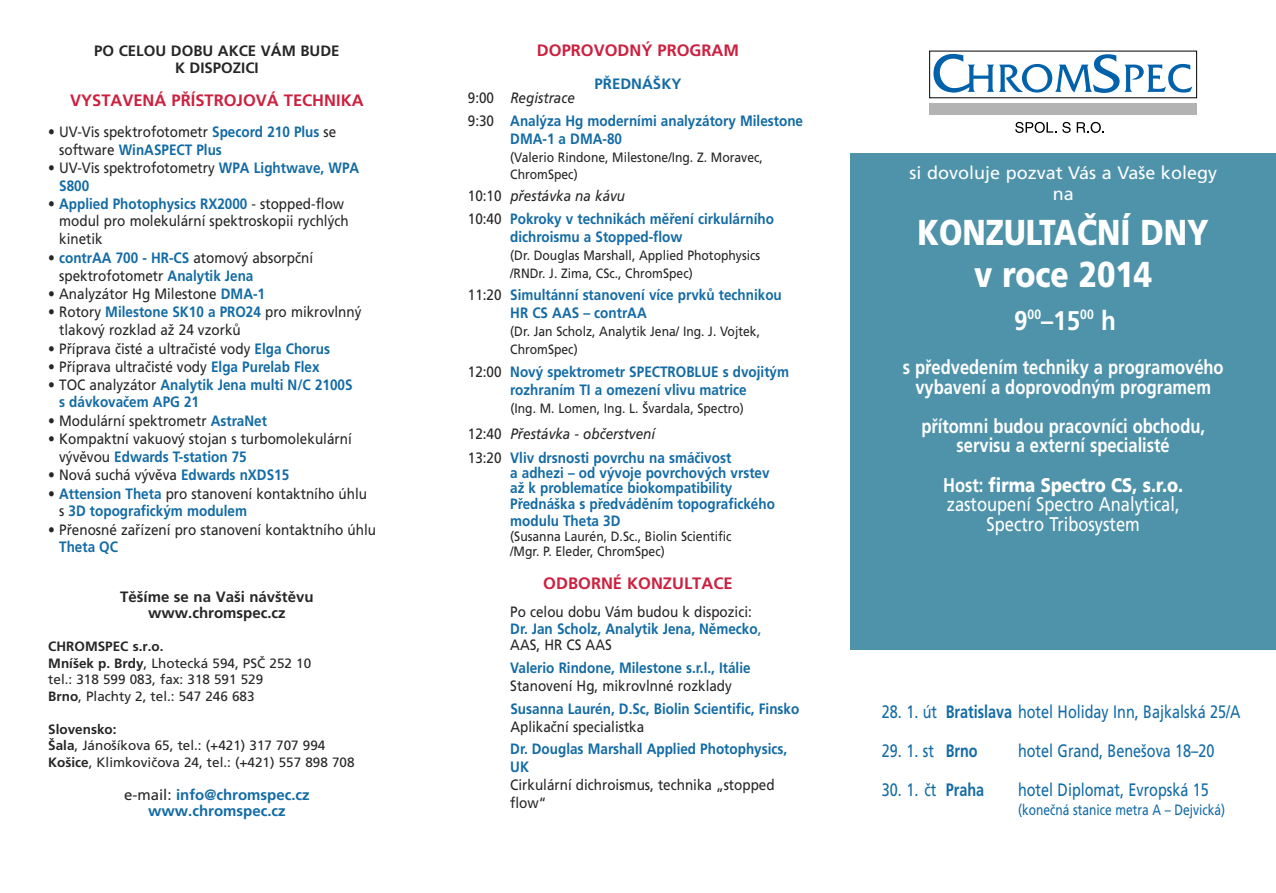
<style>
.page{position:relative;width:1276px;height:893px;background:#fff}
.page>*{position:absolute;margin:0;border:0;box-sizing:border-box;transform-origin:0 0}
.t1{font:900 36px/42.9px "Frutiger CE";color:#fff;text-align:center;scale:.83 1}
.t2{font:700 27px "Frutiger CE";color:#fff;scale:.9 1}
.t3{font:700 19.8px/19.5px "Frutiger CE";color:#fff;text-align:center;scale:.83 1}
.t4{font:19.8px/19.5px "Frutiger CE";color:#fff;text-align:center;scale:.83 1}
.t5{font:18px "Frutiger CE";color:#136ba5;scale:.8 1}
.t6{font:18px/21.6px "Frutiger CE";color:#fff;text-align:center}
.t7{font:700 16.5px "Frutiger CE";color:#cc203f}
.t8{font:15px/18px "Frutiger CE";color:#272627;scale:.9 1}
.t9{font:700 15px/18px "Frutiger CE";color:#136ba5;scale:.9 1}
.t10{font:700 15px/16.5px "Frutiger CE";color:#272627;text-align:center}
.t11{font:700 15px/16.5px "Frutiger CE";color:#136ba5;text-align:center}
.t12{font:15px "Frutiger CE";color:#136ba5;scale:.8 1}
.t13{font:13.5px/18px "Frutiger CE";color:#272627;scale:.9 1}
.t14{font:13.5px/16.5px "Frutiger CE";color:#272627}
.s1{font-weight:700;color:#136ba5}
.s2{font-weight:400;color:#272627}
.s3{font-weight:700}
.s4{font-weight:400;font-style:italic;color:#272627}
.s5{color:#136ba5}
.s6{font-weight:900}
</style>
<div class="page">
<div style="left:850px;top:153px;width:426px;height:496px;background:#4f93aa"></div>
<svg style="left:933px;top:54px;width:259px;height:39px"></svg>
<div style="left:929px;top:103px;width:268px;height:11px;background:#b3b3b3"></div>
<svg style="left:1015px;top:122px;width:41px;height:11px"></svg>
<svg style="left:1062px;top:122px;width:8px;height:11px"></svg>
<svg style="left:1076px;top:122px;width:28px;height:11px"></svg>
<p class="t10" style="left:94px;top:43px;width:247px">PO CELOU DOBU AKCE VÁM BUDE<br>K DISPOZICI</p>
<p class="t7" style="left:70px;top:90px;width:295px">VYSTAVENÁ P¤ÍSTROJOVÁ TECHNIKA</p>
<p class="t8" style="left:59px;top:123px;width:309px;text-indent:-11px">• UV-Vis spektrofotometr <span class="s1">Specord 210 Plus</span> se software <span class="s1">WinASPECT Plus</span></p>
<p class="t8" style="left:59px;top:159px;width:335px;text-indent:-11px">• UV-Vis spektrofotometry <span class="s1">WPA Lightwave, WPA<br>S800</span></p>
<p class="t8" style="left:59px;top:195px;width:323px;text-indent:-11px">• <span class="s1">Applied Photophysics RX2000</span> - stopped-flow modul pro molekulární spektroskopii rychlých kinetik</p>
<p class="t8" style="left:59px;top:249px;width:284px;line-height:17.4px;text-indent:-11px">• <span class="s1">contrAA 700 - HR-CS</span> atomový absorpční spektrofotometr <span class="s1">Analytik Jena</span></p>
<p class="t8" style="left:48px;top:285px;width:242px">• Analyzátor Hg Milestone <span class="s1">DMA-1</span></p>
<p class="t8" style="left:59px;top:304px;width:337px;line-height:17.4px;text-indent:-11px">• Rotory <span class="s1">Milestone SK10 a PRO24</span> pro mikrovlnný tlakový rozklad až 24 vzorků</p>
<p class="t8" style="left:48px;top:339px;width:314px">• Příprava čisté a ultračisté vody <span class="s1">Elga Chorus</span></p>
<p class="t8" style="left:48px;top:358px;width:303px">• Příprava ultračisté vody <span class="s1">Elga Purelab Flex</span></p>
<p class="t9" style="left:59px;top:377px;width:327px;line-height:17.4px;text-indent:-11px"><span class="s2">• TOC analyzátor</span> Analytik Jena multi N/C 2100S s dávkovačem APG 21</p>
<p class="t8" style="left:48px;top:412px;width:244px">• Modulární spektrometr <span class="s1">AstraNet</span></p>
<p class="t8" style="left:59px;top:430px;width:327px;line-height:17.4px;text-indent:-11px">• Kompaktní vakuový stojan s turbomolekulární vývěvou <span class="s1">Edwards T-station 75</span></p>
<p class="t8" style="left:48px;top:466px;width:269px">• Nová suchá vývěva <span class="s1">Edwards nXDS15</span></p>
<p class="t9" style="left:59px;top:486px;width:344px;line-height:17.4px;text-indent:-11px"><span class="s2">•</span> Attension Theta <span class="s2">pro stanovení kontaktního úhlu s</span> 3D topografickým modulem</p>
<p class="t8" style="left:48px;top:520px;width:366px">• Přenosné zařízení pro stanovení kontaktního úhlu</p>
<p class="t9" style="left:59px;top:539px;width:67px">Theta QC</p>
<p class="t10" style="left:120px;top:588px;width:195px">Tû‰íme se na Va‰i náv‰tûvu www.chromspec.cz</p>
<p class="t14" style="left:48px;top:638px;width:264px"><span class="s3">CHROMSPEC s.r.o.<br>Mní‰ek p. Brdy</span>, Lhotecká 594, PSâ 252 10 tel.: 318 599 083, fax: 318 591 529<br><span class="s3">Brno</span>, Plachty 2, tel.: 547 246 683</p>
<p class="t14" style="left:48px;top:721px;width:308px"><span class="s3">Slovensko:<br>·ala</span>, Jáno‰íkova 65, tel.: (+421) 317 707 994<br><span class="s3">Ko‰ice</span>, Klimkoviãova 24, tel.: (+421) 557 898 708</p>
<p class="t11" style="left:124px;top:786px;width:187px"><span class="s2">e-mail:</span> info@chromspec.cz www.chromspec.cz</p>
<p class="t7" style="left:537px;top:40px;width:204px">DOPROVODN¯ PROGRAM</p>
<p class="t11" style="left:594px;top:75px;width:88px">P¤EDNÁ·KY</p>
<p class="t9" style="left:468px;top:88px;width:374px;line-height:22.6px"><span class="s2">9:00</span> <span class="s4">Registrace<br></span><span class="s2">9:30</span> Analýza Hg moderními analyzátory Milestone</p>
<p class="t9" style="left:510px;top:131px;width:126px">DMA-1 a DMA-80</p>
<p class="t13" style="left:510px;top:150px;width:282px;line-height:16.8px">(Valerio Rindone, Milestone/Ing. Z. Moravec,<br>ChromSpec)</p>
<p class="t9" style="left:468px;top:186px;width:342px;line-height:22.6px"><span class="s2">10:10</span> <span class="s4">přestávka na kávu<br></span><span class="s2">10:40</span> Pokroky v technikách měření cirkulárního</p>
<p class="t9" style="left:510px;top:229px;width:193px">dichroismu a Stopped-flow</p>
<p class="t13" style="left:510px;top:247px;width:279px">(Dr. Douglas Marshall, Applied Photophysics /RNDr. J. Zima, CSc., ChromSpec)</p>
<p class="t9" style="left:510px;top:287px;width:303px;text-indent:-42px"><span class="s2">11:20</span> Simultánní stanovení více prvků technikou<br>HR CS AAS – contrAA</p>
<p class="t13" style="left:510px;top:324px;width:279px">(Dr. Jan Scholz, Analytik Jena/ Ing. J. Vojtek,<br>ChromSpec)</p>
<p class="t9" style="left:468px;top:364px;width:358px;text-align:center"><span class="s2">12:00</span> Nový spektrometr SPECTROBLUE s dvojitým rozhraním TI a omezení vlivu matrice</p>
<p class="t13" style="left:510px;top:400px;width:261px">(Ing. M. Lomen, Ing. L. Švardala, Spectro)</p>
<p class="t9" style="left:468px;top:423px;width:294px;line-height:24px"><span class="s2">12:40</span> <span class="s4">Přestávka - občerstvení<br></span><span class="s2">13:20</span> Vliv drsnosti povrchu na smáčivost</p>
<p class="t9" style="left:510px;top:466px;width:290px;line-height:15px">a adhezi – od vývoje povrchových vrstev až k problematice biokompatibility</p>
<p class="t9" style="left:510px;top:497px;width:296px;line-height:16.5px">Přednáška s předváděním topografického modulu Theta 3D</p>
<p class="t13" style="left:510px;top:530px;width:247px;line-height:15px">(Susanna Laurén, D.Sc., Biolin Scientific /Mgr. P. Eleder, ChromSpec)</p>
<p class="t7" style="left:543px;top:573px;width:191px">ODBORNÉ KONZULTACE</p>
<p class="t8" style="left:510px;top:605px;width:281px;line-height:16.5px">Po celou dobu Vám budou k dispozici:<br><span class="s1">Dr. Jan Scholz, Analytik Jena, Německo</span><span class="s5">,<br></span>AAS, HR CS AAS</p>
<p class="t9" style="left:510px;top:660px;width:268px">Valerio Rindone, Milestone s.r.l., Itálie</p>
<p class="t8" style="left:510px;top:678px;width:248px">Stanovení Hg, mikrovlnné rozklady</p>
<p class="t9" style="left:510px;top:700px;width:322px">Susanna Laurén, D.Sc, Biolin Scientific, Finsko</p>
<p class="t8" style="left:510px;top:718px;width:150px">Aplikační specialistka</p>
<p class="t9" style="left:510px;top:741px;width:309px">Dr. Douglas Marshall Applied Photophysics,<br>UK</p>
<p class="t8" style="left:510px;top:777px;width:295px">Cirkulární dichroismus, technika „stopped flow“</p>
<p class="t6" style="left:909px;top:162px;width:309px">si dovoluje pozvat Vás a Va‰e kolegy na</p>
<h1 class="t1" style="left:917px;top:213px;width:352px">KONZULTAČNÍ DNY v roce 2014</h1>
<h2 class="t2" style="left:1014px;top:305px;width:115px">9<sup>00</sup>–15<sup>00</sup> h</h2>
<h3 class="t3" style="left:902px;top:358px;width:388px">s pfiedvedením techniky a programového vybavení a doprovodn˘m programem</h3>
<h3 class="t3" style="left:921px;top:416px;width:343px">pfiítomni budou pracovníci obchodu, servisu a externí specialisté</h3>
<h3 class="t4" style="left:943px;top:475px;width:291px"><span class="s3">Host:</span> <span class="s6">firma Spectro CS, s.r.o. </span>zastoupení Spectro Analytical,<br>Spectro Tribosystem</h3>
<p class="t5" style="left:882px;top:701px;width:450px">28. 1. út <span class="s3">Bratislava</span> hotel Holiday Inn, Bajkalská 25/A</p>
<p class="t5" style="left:882px;top:740px;width:121px">29. 1. st <span class="s3">Brno</span></p>
<p class="t5" style="left:1018px;top:740px;width:247px">hotel Grand, Bene‰ova 18–20</p>
<p class="t5" style="left:882px;top:779px;width:129px">30. 1. ãt <span class="s3">Praha</span></p>
<p class="t5" style="left:1018px;top:779px;width:240px">hotel Diplomat, Evropská 15</p>
<p class="t12" style="left:1018px;top:801px;width:260px">(koneãná stanice metra A – Dejvická)</p>
</div>
